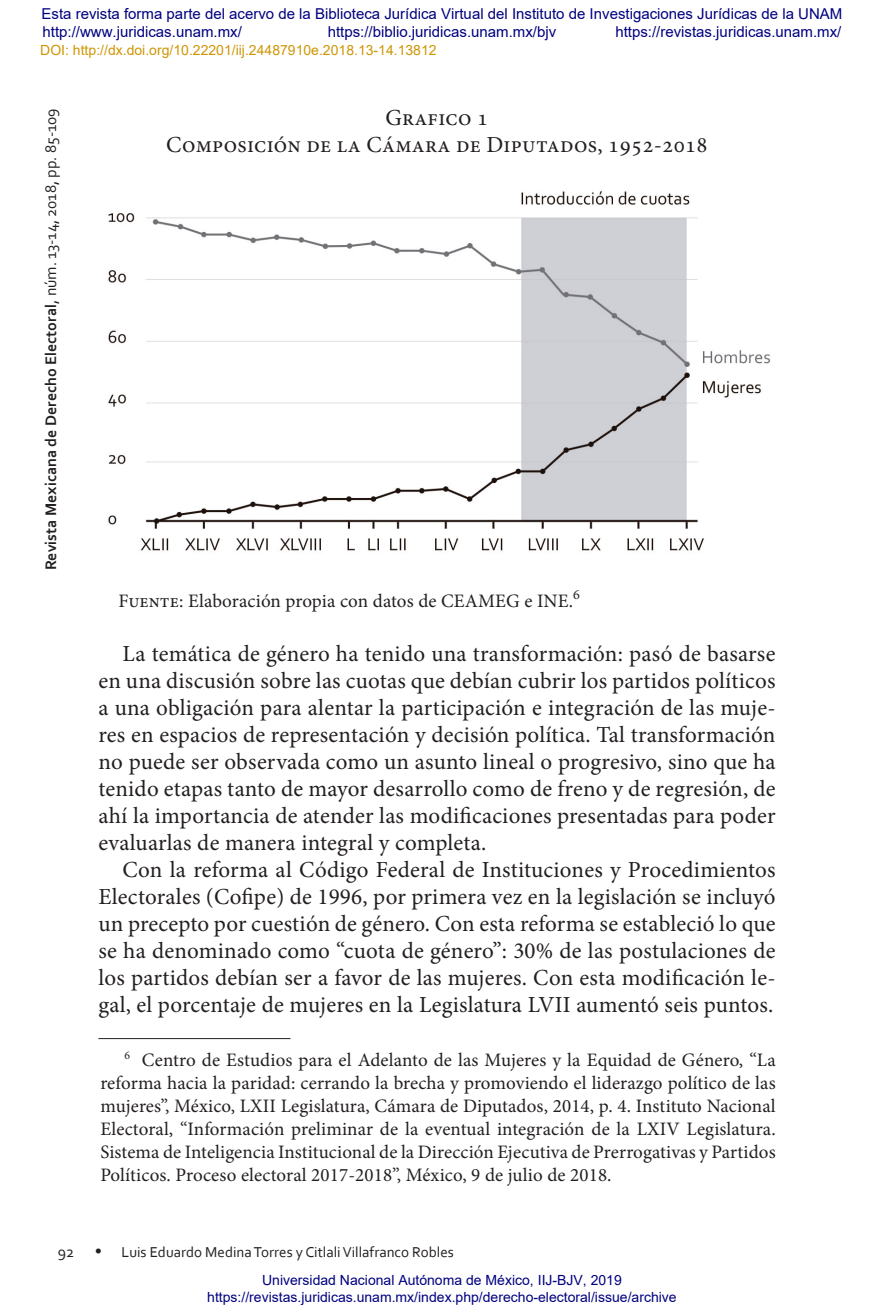
<style>
.page{position:relative;width:884px;height:1309px;background:#fff}
.page>*{position:absolute;margin:0;border:0;box-sizing:border-box;transform-origin:0 0}
.PÁRRAFO_NORMAL{font:23px/27px "Minion Pro";letter-spacing:.01em;color:#231f20;text-align:justify}
.PRIMER_PÁRRAFO{font:23px/27px "Minion Pro";letter-spacing:.01em;color:#231f20;text-align:center}
.NOTAS_1-9{font:19px/23px "Minion Pro";letter-spacing:.005em;color:#231f20;text-align:justify}
.nota_sin_número{font:19px "Minion Pro";letter-spacing:.005em;color:#231f20}
.t1{font:700 16px "Corbel";color:#231f20}
.t2{font:16px "Corbel";color:#231f20}
.t3{font:15px/18px "Arial";color:#000080;text-align:center}
.t4{font:15px "Corbel";color:#231f20}
.t5{font:14px/16.8px "Arial";color:#000080;text-align:center}
.t6{font:14px "Arial";color:#cf9605}
.s1{font-weight:400}
.s2{font-family:"Calibri";font-size:16px}
</style>
<div class="page">
<hr style="left:98px;top:1038px;width:192px;height:1px;background:#231f20">
<img style="left:108px;top:191px;width:663px;height:360px">
<p class="t3" style="left:41px;top:4px;width:802px">Esta revista forma parte del acervo de la Biblioteca Jurídica Virtual del Instituto de Investigaciones Jurídicas de la UNAM https://biblio.juridicas.unam.mx/bjv</p>
<p class="t3" style="left:43px;top:22px;width:201px">http://www.juridicas.unam.mx/</p>
<p class="t3" style="left:615px;top:22px;width:227px">https://revistas.juridicas.unam.mx/</p>
<p class="t6" style="left:40px;top:41px;width:398px">DOI: http://dx.doi.org/10.22201/iij.24487910e.2018.13-14.13812</p>
<p class="t1" style="left:41px;top:570px;width:463px;rotate:-90deg">Revista Mexicana de Derecho Electoral<span class="s1">, núm. 13-14, 2018, pp. 85-109</span></p>
<p class="PRIMER_PÁRRAFO" style="left:166px;top:104px;width:542px">Grafico 1<br>Composición de la Cámara de Diputados, 1952-2018</p>
<p class="nota_sin_número" style="left:118px;top:588px;width:463px">Fuente: Elaboración propia con datos de CEAMEG e INE.<sup>6</sup></p>
<p class="PÁRRAFO_NORMAL" style="left:98px;top:640px;width:678px;text-indent:24px">La temática de género ha tenido una transformación: pasó de basarse en una discusión sobre las cuotas que debían cubrir los partidos políticos a una obligación para alentar la participación e integración de las muje&shy;res en espacios de representación y decisión política. Tal transformación no puede ser observada como un asunto lineal o progresivo, sino que ha tenido etapas tanto de mayor desarrollo como de freno y de regresión, de ahí la importancia de atender las modificaciones presentadas para poder evaluarlas de manera integral y completa.</p>
<p class="PÁRRAFO_NORMAL" style="left:98px;top:856px;width:678px;text-indent:24px">Con la reforma al Código Federal de Instituciones y Procedimientos Electorales (Cofipe) de 1996, por primera vez en la legislación se incluyó un precepto por cuestión de género. Con esta reforma se estableció lo que se ha denominado como “cuota de género”: 30% de las postulaciones de los partidos debían ser a favor de las mujeres. Con esta modificación le&shy;gal, el porcentaje de mujeres en la Legislatura LVII aumentó seis puntos.</p>
<p class="NOTAS_1-9" style="left:100px;top:1048px;width:676px;text-indent:24px"><sup>6</sup> Centro de Estudios para el Adelanto de las Mujeres y la Equidad de Género, “La reforma hacia la paridad: cerrando la brecha y promoviendo el liderazgo político de las mujeres”, México, LXII Legislatura, Cámara de Diputados, 2014, p. 4. Instituto Nacional Electoral, “Información preliminar de la eventual integración de la LXIV Legislatura.<br>Sistema de Inteligencia Institucional de la Dirección Ejecutiva de Prerrogativas y Partidos Políticos. Proceso electoral 2017-2018”, México, 9 de julio de 2018.</p>
<p class="t2" style="left:58px;top:1241px;width:18px">92</p>
<p class="t4" style="left:94px;top:1242px;width:361px"><span class="s2">•</span> Luis Eduardo Medina Torres y Citlali Villafranco Robles</p>
<p class="t5" style="left:207px;top:1271px;width:471px">Universidad Nacional Autónoma de México, IIJ-BJV, 2019 https://revistas.juridicas.unam.mx/index.php/derecho-electoral/issue/archive</p>
</div>
